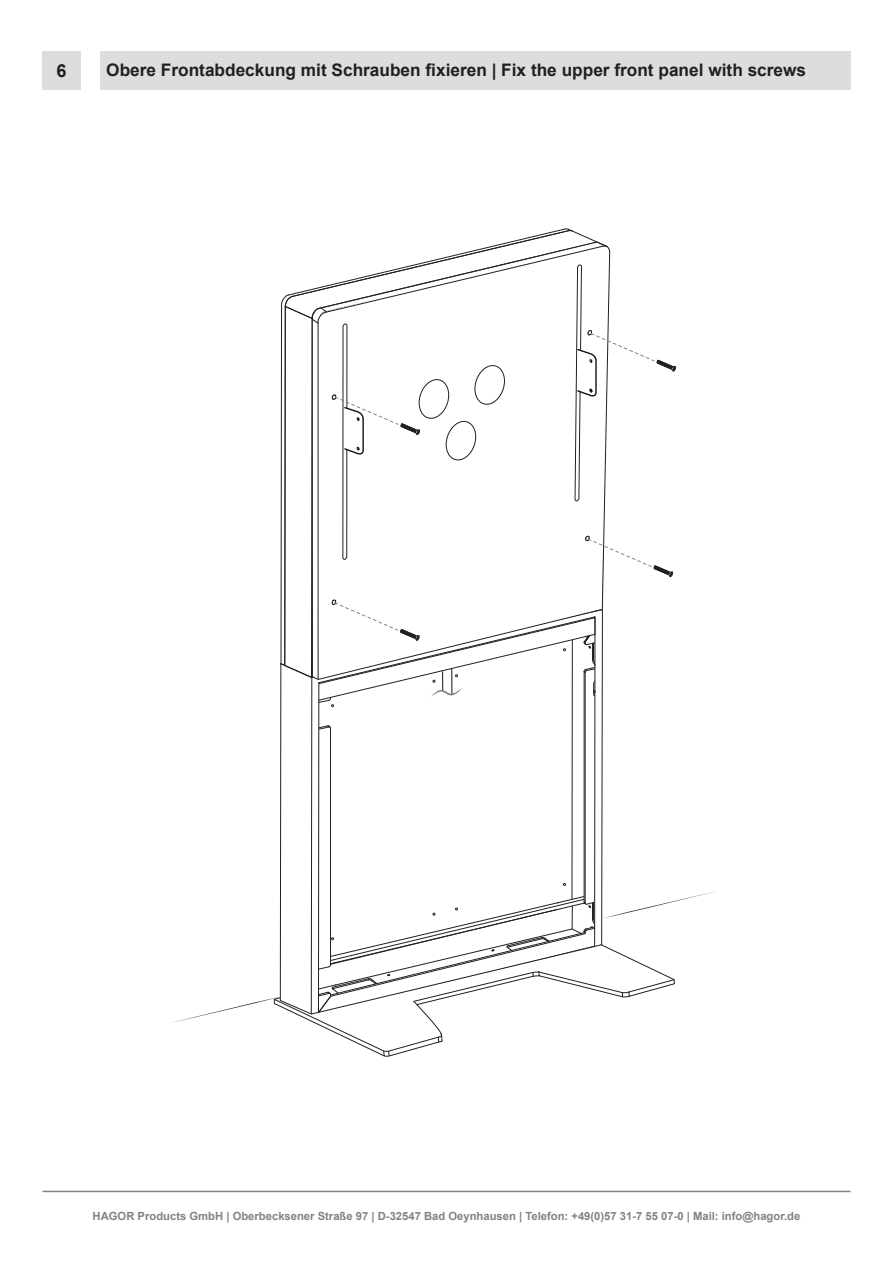
<style>
.page{position:relative;width:893px;height:1263px;background:#fff}
.page>*{position:absolute;margin:0;border:0;box-sizing:border-box;transform-origin:0 0}
.t1{font:700 18px "Arial";color:#231f20}
.t2{font:700 17.25px "Arial";color:#231f20}
.t3{font:700 11.25px "Arial";color:#808285}
</style>
<div class="page">
<hr style="left:43px;top:1191px;width:807px;height:1px;background:#808285">
<div style="left:43px;top:51px;width:38px;height:38px;background:#dcdddf"></div>
<div style="left:100px;top:51px;width:750px;height:38px;background:#dcdddf"></div>
<svg style="left:170px;top:228px;width:546px;height:829px"></svg>
<h1 class="t1" style="left:57px;top:58px;width:12px">6</h1>
<h2 class="t2" style="left:106px;top:58px;width:701px">Obere Frontabdeckung mit Schrauben fixieren | Fix the upper front panel with screws</h2>
<p class="t3" style="left:93px;top:1208px;width:709px">HAGOR Products GmbH | Oberbecksener Straße 97 | D-32547 Bad Oeynhausen | Telefon: +49(0)57 31-7 55 07-0 | Mail: info@hagor.de</p>
</div>
